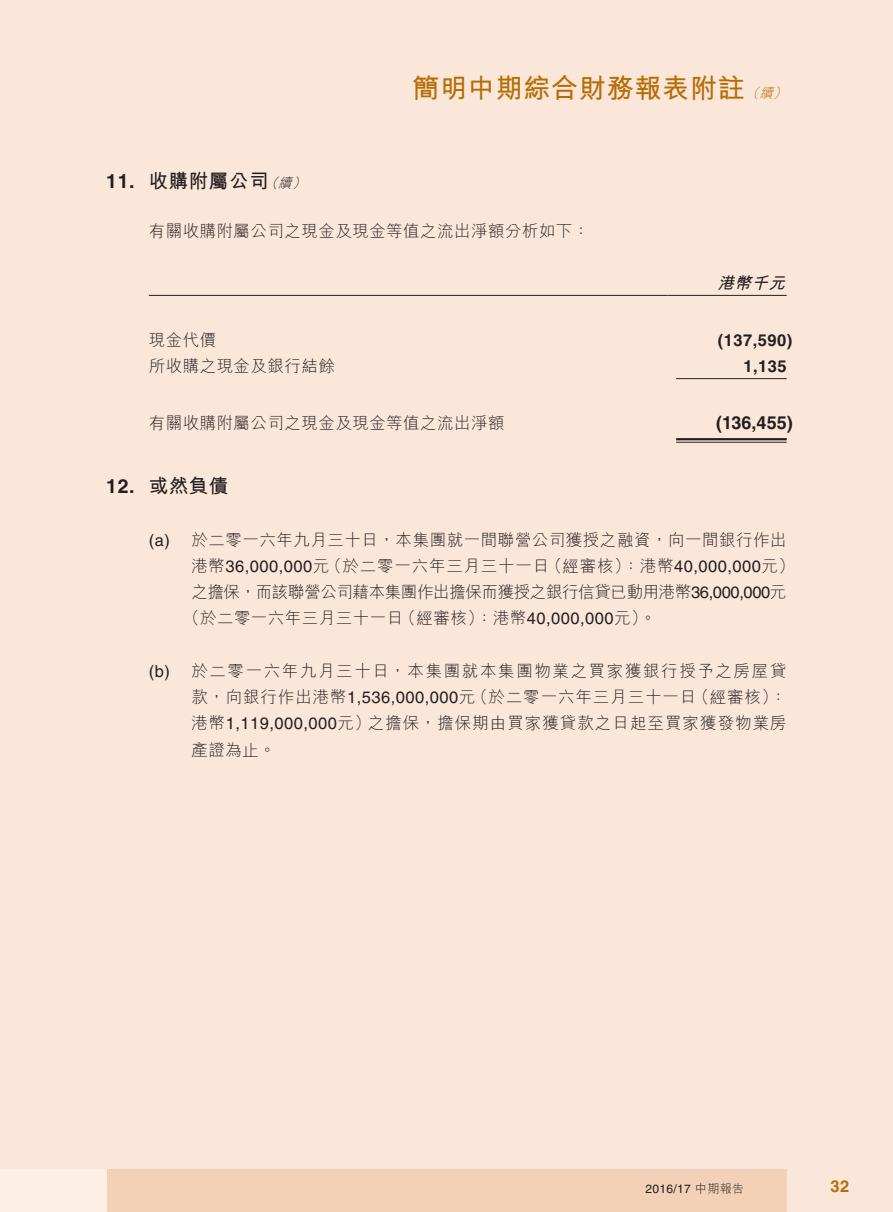
<style>
.page{position:relative;width:893px;height:1212px;background:#fbe7da}
.page>*{position:absolute;margin:0;border:0;box-sizing:border-box;transform-origin:0 0}
.t1{font:700 27px "M Hei HK";letter-spacing:.03em;color:#b76d06}
.t2{font:700 19.5px "M Hei HK";letter-spacing:.03em;color:#231f20}
.t3{font:700 19.5px "Helvetica LT Std";color:#231f20}
.t4{font:700 18px "Helvetica LT Std";color:#231f20}
.t5{font:300 16.5px "M Hei HK";letter-spacing:.03em;color:#231f20}
.t6{font:300 16.5px/26.2px "M Hei HK";letter-spacing:-.025em;color:#231f20}
.t7{font:16.5px "Helvetica LT Std";letter-spacing:.03em;color:#231f20}
.t8{font:300 16.5px "M Hei HK";letter-spacing:.1em;color:#231f20}
.t9{font:300 16.5px "M Hei HK";letter-spacing:.06em;color:#231f20}
.t10{font:700 16.5px "Helvetica LT Std";letter-spacing:.03em;color:#231f20}
.t11{font:300 16.5px "M Hei HK";letter-spacing:.05em;color:#231f20}
.t12{font:300 16.5px "M Hei HK";letter-spacing:.055em;color:#231f20}
.t13{font:italic 700 16.5px "M Hei HK";color:#231f20}
.t14{font:700 16.5px "Helvetica LT Std";color:#b76d06}
.t15{font:italic 300 13.5px "M Hei HK";color:#b76d06}
.t16{font:italic 300 13.5px "M Hei HK";color:#231f20}
.t17{font:12px "Helvetica LT Std";letter-spacing:.03em;color:#231f20}
.s1{font-family:"Helvetica LT Std";font-weight:400}
.s2{font-family:"M Hei HK";font-weight:300}
</style>
<div class="page">
<div style="left:0;top:1169px;width:787px;height:43px;background:#f3d1b6"></div>
<div style="left:0;top:1169px;width:106px;height:43px;background:#fdefe6"></div>
<hr style="left:149px;top:295px;width:519px;height:1px;background:#231f20">
<hr style="left:668px;top:295px;width:119px;height:1px;background:#231f20">
<hr style="left:676px;top:378px;width:111px;height:1px;background:#231f20">
<hr style="left:676px;top:438px;width:111px;height:2px;background:#231f20">
<hr style="left:676px;top:442px;width:111px;height:1px;background:#231f20">
<h1 class="t1" style="left:412px;top:68px;width:334px">簡明中期綜合財務報表附註</h1>
<p class="t15" style="left:759px;top:84px;width:20px">續</p>
<p class="t15" style="left:745px;top:84px;width:20px">（</p>
<p class="t15" style="left:773px;top:84px;width:20px">(</p>
<p class="t3" style="left:106px;top:169px;width:30px">11.</p>
<p class="t2" style="left:149px;top:166px;width:121px">收購附屬公司</p>
<p class="t16" style="left:278px;top:173px;width:20px">續</p>
<p class="t16" style="left:264px;top:173px;width:20px">（</p>
<p class="t16" style="left:292px;top:173px;width:20px">(</p>
<p class="t5" style="left:149px;top:219px;width:442px">有關收購附屬公司之現金及現金等值之流出淨額分析如下：</p>
<p class="t5" style="left:149px;top:328px;width:69px">現金代價</p>
<p class="t5" style="left:149px;top:355px;width:188px">所收購之現金及銀行結餘</p>
<p class="t5" style="left:149px;top:412px;width:357px">有關收購附屬公司之現金及現金等值之流出淨額</p>
<p class="t13" style="left:718px;top:271px;width:75px">港幣千元</p>
<p class="t10" style="left:718px;top:330px;width:76px">)137,590(</p>
<p class="t10" style="left:743px;top:357px;width:45px">1,135</p>
<p class="t4" style="left:716px;top:412px;width:78px">)136,455(</p>
<p class="t3" style="left:106px;top:474px;width:30px">12.</p>
<p class="t2" style="left:149px;top:471px;width:81px">或然負債</p>
<p class="t7" style="left:149px;top:530px;width:23px">a( )</p>
<p class="t7" style="left:149px;top:661px;width:23px">b( )</p>
<p class="t5" style="left:191px;top:528px;width:597px">於二零一六年九月三十日，本集團就一間聯營公司獲授之融資，向一間銀行作出</p>
<p class="t11" style="left:326px;top:554px;width:225px">（於二零一六年三月三十一日</p>
<p class="t5" style="left:546px;top:554px;width:251px">（經審核：）港幣<span class="s1">40,000,000</span>元(</p>
<p class="t7" style="left:191px;top:556px;width:139px"><span class="s2">港幣</span>36,000,000<span class="s2">元</span></p>
<p class="t6" style="left:399px;top:578px;width:388px;text-indent:-208px">之擔保，而該聯營公司藉本集團作出擔保而獲授之銀行信貸已動用港幣<span class="s1">36,000,000</span>元（經審核：）港幣<span class="s1">40,000,000</span>元。(</p>
<p class="t5" style="left:183px;top:607px;width:222px">（於二零一六年三月三十一日</p>
<p class="t8" style="left:191px;top:659px;width:597px">於二零一六年九月三十日，本集團就本集團物業之買家獲銀行授予之房屋貸</p>
<p class="t12" style="left:471px;top:685px;width:226px">（於二零一六年三月三十一日</p>
<p class="t5" style="left:693px;top:685px;width:95px">（經審核：(</p>
<p class="t7" style="left:191px;top:688px;width:285px"><span class="s2">款，向銀行作出港幣</span>1,536,000,000<span class="s2">元</span></p>
<p class="t9" style="left:368px;top:712px;width:420px">之擔保，擔保期由買家獲貸款之日起至買家獲發物業房</p>
<p class="t7" style="left:191px;top:714px;width:181px"><span class="s2">港幣</span>1,119,000,000<span class="s2">元）</span></p>
<p class="t5" style="left:191px;top:738px;width:86px">產證為止。</p>
<p class="t17" style="left:645px;top:1182px;width:100px">2016/17 <span class="s2">中期報告</span></p>
<p class="t14" style="left:830px;top:1176px;width:20px">32</p>
</div>
